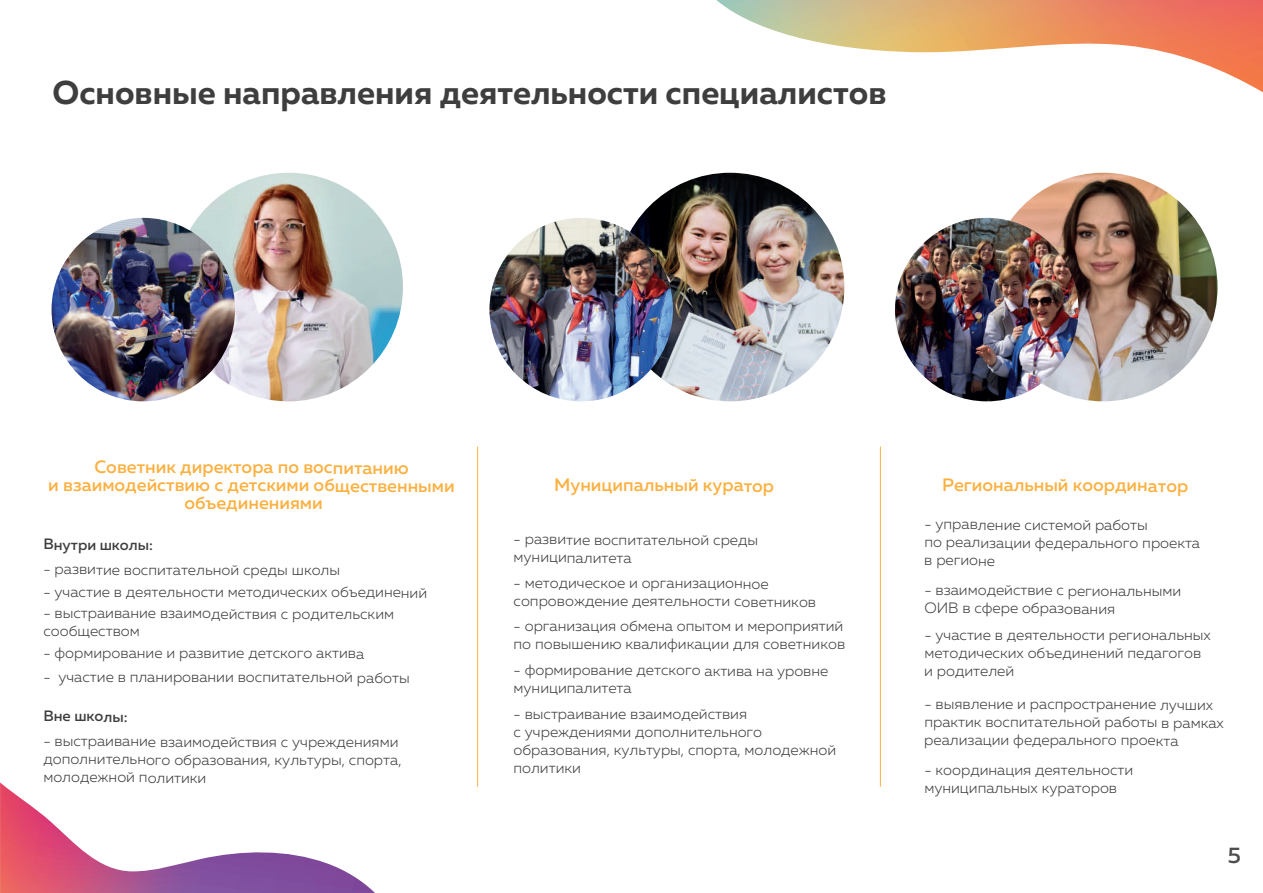
<style>
.page{position:relative;width:1263px;height:893px;background:#fff}
.page>*{position:absolute;margin:0;border:0;box-sizing:border-box;transform-origin:0 0}
.t1{font:700 33px "Muller";color:#3e3e3f}
.t2{font:500 22.5px "Muller";color:#4b4c4d}
.t3{font:500 18px/18px "Muller";letter-spacing:-.005em;color:#fbb03f;text-align:center}
.t4{font:300 15px/18px "Muller";letter-spacing:-.005em;color:#3e3e3f}
.t5{font:500 15px "Muller";letter-spacing:-.005em;color:#3e3e3f}
</style>
<div class="page">
<svg style="left:0;top:782px;width:375px;height:111px"></svg>
<hr style="left:477px;top:446px;width:1px;height:341px;background:#fbb03f">
<hr style="left:880px;top:446px;width:1px;height:341px;background:#fbb03f">
<svg style="left:716px;top:0;width:547px;height:92px"></svg>
<img style="left:174px;top:173px;width:229px;height:228px;border-radius:114px">
<img style="left:616px;top:173px;width:228px;height:228px;border-radius:114px">
<img style="left:989px;top:173px;width:228px;height:228px;border-radius:114px">
<img style="left:52px;top:218px;width:183px;height:183px;border-radius:92px">
<img style="left:489px;top:218px;width:184px;height:183px;border-radius:92px">
<img style="left:895px;top:218px;width:183px;height:183px;border-radius:92px">
<h1 class="t1" style="left:52px;top:72px;width:835px">Основные направления деятельности специалистов</h1>
<p class="t3" style="left:48px;top:458px;width:408px">Советник директора по воспитанию<br>и взаимодействию с детскими общественными объединениями</p>
<p class="t5" style="left:43px;top:535px;width:111px">Внутри школы:</p>
<p class="t4" style="left:43px;top:560px;width:298px">- развитие воспитательной среды школы</p>
<p class="t4" style="left:43px;top:583px;width:385px">- участие в деятельности методических объединений</p>
<p class="t4" style="left:43px;top:604px;width:352px">- выстраивание взаимодействия с родительским сообществом</p>
<p class="t4" style="left:43px;top:644px;width:322px">- формирование и развитие детского актива</p>
<p class="t4" style="left:43px;top:668px;width:368px">- участие в планировании воспитательной работы</p>
<p class="t5" style="left:43px;top:707px;width:86px">Вне школы:</p>
<p class="t4" style="left:43px;top:732px;width:360px">- выстраивание взаимодействия с учреждениями дополнительного образования, культуры, спорта, молодежной политики</p>
<p class="t3" style="left:554px;top:476px;width:222px">Муниципальный куратор</p>
<p class="t3" style="left:942px;top:476px;width:248px">Региональный координатор</p>
<p class="t4" style="left:514px;top:530px;width:246px">- развитие воспитательной среды муниципалитета</p>
<p class="t4" style="left:514px;top:574px;width:304px">- методическое и организационное сопровождение деятельности советников</p>
<p class="t4" style="left:514px;top:617px;width:333px">- организация обмена опытом и мероприятий по повышению квалификации для советников</p>
<p class="t4" style="left:514px;top:661px;width:316px">- формирование детского актива на уровне муниципалитета</p>
<p class="t4" style="left:513px;top:704px;width:324px">- выстраивание взаимодействия<br>с учреждениями дополнительного образования, культуры, спорта, молодежной политики</p>
<p class="t4" style="left:924px;top:515px;width:277px">- управление системой работы<br>по реализации федерального проекта в регионе</p>
<p class="t4" style="left:924px;top:581px;width:258px">- взаимодействие с региональными<br>ОИВ в сфере образования</p>
<p class="t4" style="left:924px;top:626px;width:288px">- участие в деятельности региональных методических объединений педагогов и родителей</p>
<p class="t4" style="left:924px;top:695px;width:301px">- выявление и распространение лучших практик воспитательной работы в рамках реализации федерального проекта</p>
<p class="t4" style="left:924px;top:761px;width:210px">- координация деятельности муниципальных кураторов</p>
<h2 class="t2" style="left:1228px;top:841px;width:15px">5</h2>
</div>
